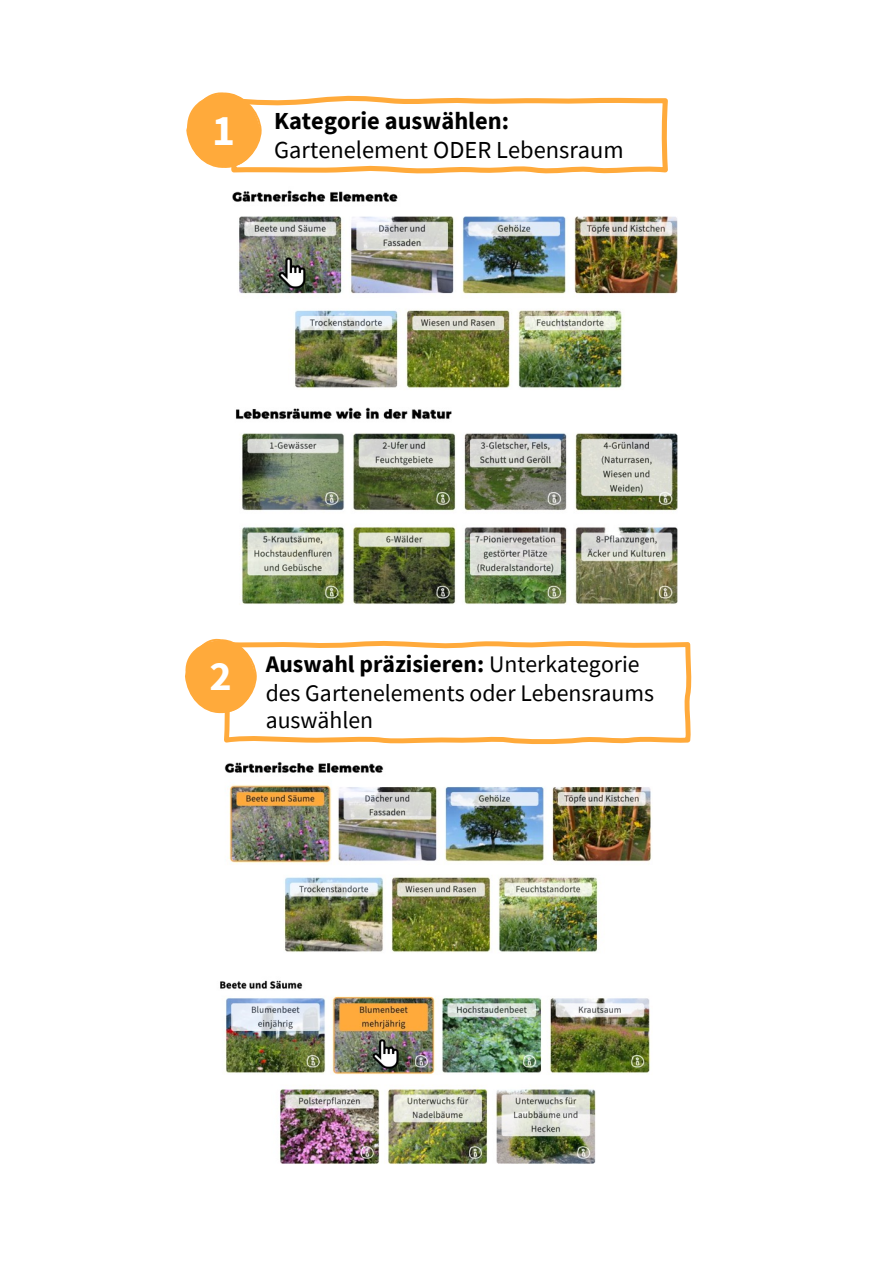
<style>
.page{position:relative;width:893px;height:1263px;background:#fff}
.page>*{position:absolute;margin:0;border:0;box-sizing:border-box;transform-origin:0 0}
.t1{font:700 43.35px "Source Sans Pro";color:#fff}
.t2{font:700 42.15px "Source Sans Pro";color:#fff}
.t3{font:24.45px/29.8px "Source Sans Pro";color:#000}
.t4{font:23.7px/28.3px "Source Sans Pro";color:#000}
.s1{font-family:"Arial"}
.s2{font-weight:700}
</style>
<div class="page">
<img style="left:232px;top:190px;width:446px;height:199px">
<img style="left:236px;top:407px;width:442px;height:197px">
<img style="left:275px;top:255px;width:34px;height:35px">
<svg style="left:186px;top:92px;width:482px;height:82px"></svg>
<img style="left:224px;top:762px;width:428px;height:191px">
<img style="left:220px;top:980px;width:431px;height:184px">
<img style="left:369px;top:1037px;width:33px;height:34px">
<svg style="left:224px;top:641px;width:467px;height:103px"></svg>
<svg style="left:185px;top:638px;width:73px;height:76px"></svg>
<p class="t1" style="left:212px;top:101px;width:24px">1</p>
<p class="t3" style="left:274px;top:105px;width:351px;text-indent:-31px"><span class="s1">•</span> <span class="s2">Kategorie auswählen:<br></span>Gartenelement ODER Lebensraum</p>
<p class="t4" style="left:266px;top:649px;width:390px;text-indent:-30px"><span class="s1">•</span> <span class="s2">Auswahl präzisieren:</span> Unterkategorie des Gartenelements oder Lebensraums auswählen</p>
<p class="t2" style="left:210px;top:647px;width:24px">2</p>
</div>
